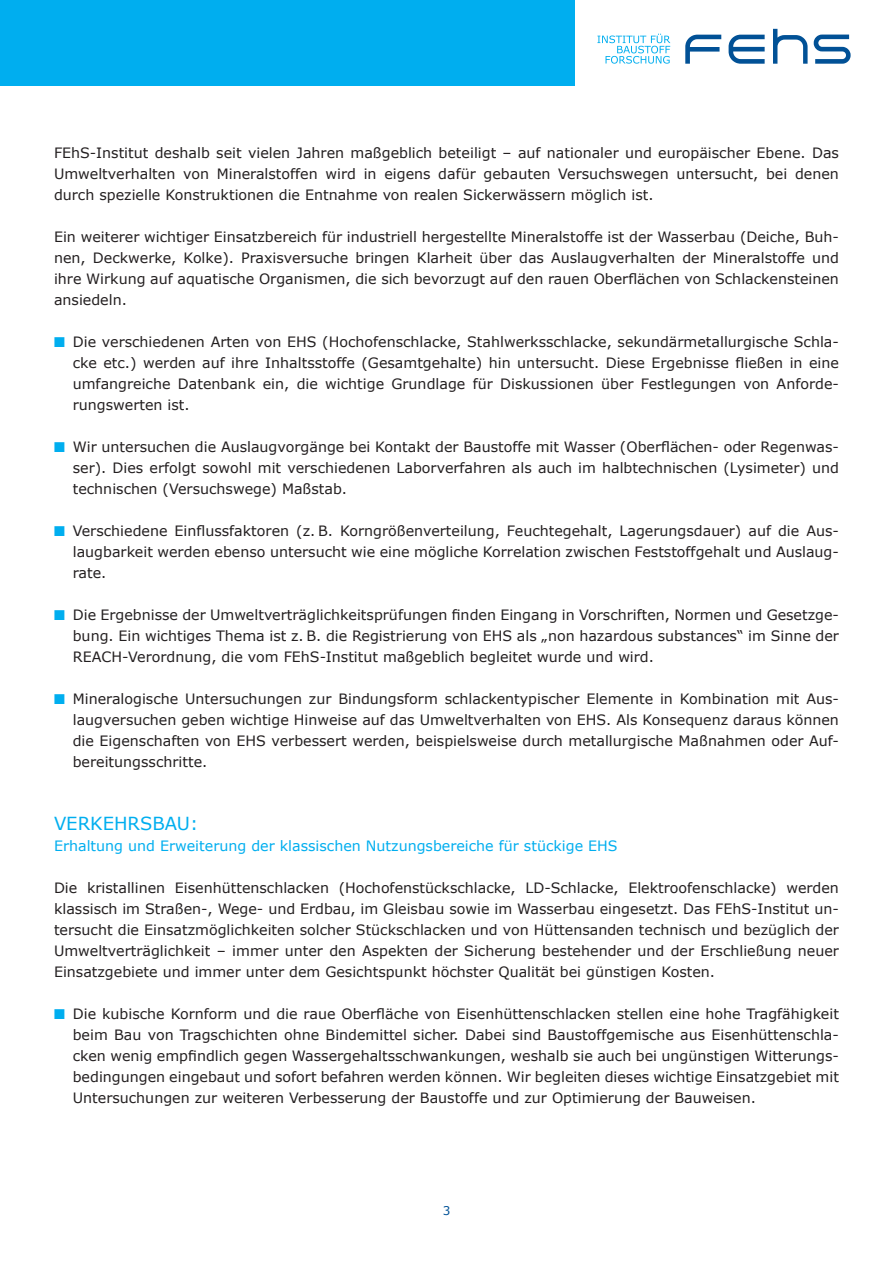
<style>
.page{position:relative;width:893px;height:1263px;background:#fff}
.page>*{position:absolute;margin:0;border:0;box-sizing:border-box;transform-origin:0 0}
.t1{font:18px "Verdana";color:#00aeef}
.t2{font:14.25px/21px "Verdana";color:#231f20;text-align:justify}
.t3{font:14.25px "Verdana";color:#00aeef}
.t4{font:12px "Verdana";color:#015196}
.s1{color:#00aeef}
</style>
<div class="page">
<svg style="left:685px;top:35px;width:36px;height:29px"></svg>
<svg style="left:729px;top:35px;width:36px;height:29px"></svg>
<svg style="left:773px;top:29px;width:35px;height:35px"></svg>
<svg style="left:814px;top:35px;width:37px;height:29px"></svg>
<svg style="left:597px;top:34px;width:73px;height:30px"></svg>
<div style="left:0;top:0;width:574px;height:85px;background:#00aeef"></div>
<p class="t2" style="left:54px;top:142px;width:786px">FEhS-Institut deshalb seit vielen Jahren maßgeblich beteiligt – auf nationaler und europäischer Ebene. Das Umweltverhalten von Mineralstoffen wird in eigens dafür gebauten Versuchswegen untersucht, bei denen durch spezielle Konstruktionen die Entnahme von realen Sickerwässern möglich ist.</p>
<p class="t2" style="left:54px;top:226px;width:786px">Ein weiterer wichtiger Einsatzbereich für industriell hergestellte Mineralstoffe ist der Wasserbau (Deiche, Buh&shy;nen, Deckwerke, Kolke). Praxisversuche bringen Klarheit über das Auslaugverhalten der Mineralstoffe und ihre Wirkung auf aquatische Organismen, die sich bevorzugt auf den rauen Oberflächen von Schlackensteinen ansiedeln.</p>
<p class="t2" style="left:73px;top:331px;width:768px;text-indent:-19px"><span class="s1">■</span> Die verschiedenen Arten von EHS (Hochofenschlacke, Stahlwerksschlacke, sekundärmetallurgische Schla&shy;cke etc.) werden auf ihre Inhaltsstoffe (Gesamtgehalte) hin untersucht. Diese Ergebnisse fließen in eine umfangreiche Datenbank ein, die wichtige Grundlage für Diskussionen über Festlegungen von Anforde&shy;rungswerten ist.</p>
<p class="t2" style="left:73px;top:436px;width:768px;text-indent:-19px"><span class="s1">■</span> Wir untersuchen die Auslaugvorgänge bei Kontakt der Baustoffe mit Wasser (Oberflächen- oder Regenwas&shy;ser). Dies erfolgt sowohl mit verschiedenen Laborverfahren als auch im halbtechnischen (Lysimeter) und technischen (Versuchswege) Maßstab.</p>
<p class="t2" style="left:73px;top:520px;width:768px;text-align:left;text-indent:-19px"><span class="s1">■</span> Verschiedene Einflussfaktoren (z. B. Korngrößenverteilung, Feuchtegehalt, Lagerungsdauer) auf die Aus&shy;laugbarkeit werden ebenso untersucht wie eine mögliche Korrelation zwischen Feststoffgehalt und Auslaug&shy;rate.</p>
<p class="t2" style="left:73px;top:604px;width:768px;text-indent:-19px"><span class="s1">■</span> Die Ergebnisse der Umweltverträglichkeitsprüfungen finden Eingang in Vorschriften, Normen und Gesetzge&shy;bung. Ein wichtiges Thema ist z. B. die Registrierung von EHS als „non hazardous substances“ im Sinne der REACH-Verordnung, die vom FEhS-Institut maßgeblich begleitet wurde und wird.</p>
<p class="t2" style="left:73px;top:688px;width:768px;text-indent:-19px"><span class="s1">■</span> Mineralogische Untersuchungen zur Bindungsform schlackentypischer Elemente in Kombination mit Aus&shy;laugversuchen geben wichtige Hinweise auf das Umweltverhalten von EHS. Als Konsequenz daraus können die Eigenschaften von EHS verbessert werden, beispielsweise durch metallurgische Maßnahmen oder Auf&shy;bereitungsschritte.</p>
<p class="t1" style="left:54px;top:812px;width:146px">VERKEHRSBAU:</p>
<p class="t3" style="left:54px;top:836px;width:565px">Erhaltung und Erweiterung der klassischen Nutzungsbereiche für stückige EHS</p>
<p class="t2" style="left:54px;top:877px;width:786px">Die kristallinen Eisenhüttenschlacken (Hochofenstückschlacke, LD-Schlacke, Elektroofenschlacke) werden klassisch im Straßen-, Wege- und Erdbau, im Gleisbau sowie im Wasserbau eingesetzt. Das FEhS-Institut un&shy;tersucht die Einsatzmöglichkeiten solcher Stückschlacken und von Hüttensanden technisch und bezüglich der Umweltverträglichkeit – immer unter den Aspekten der Sicherung bestehender und der Erschließung neuer Einsatzgebiete und immer unter dem Gesichtspunkt höchster Qualität bei günstigen Kosten.</p>
<p class="t2" style="left:73px;top:1003px;width:768px;text-indent:-19px"><span class="s1">■</span> Die kubische Kornform und die raue Oberfläche von Eisenhüttenschlacken stellen eine hohe Tragfähigkeit beim Bau von Tragschichten ohne Bindemittel sicher. Dabei sind Baustoffgemische aus Eisenhüttenschla&shy;cken wenig empfindlich gegen Wassergehaltsschwankungen, weshalb sie auch bei ungünstigen Witterungs&shy;bedingungen eingebaut und sofort befahren werden können. Wir begleiten dieses wichtige Einsatzgebiet mit Untersuchungen zur weiteren Verbesserung der Baustoffe und zur Optimierung der Bauweisen.</p>
<p class="t4" style="left:443px;top:1203px;width:9px">3</p>
</div>
